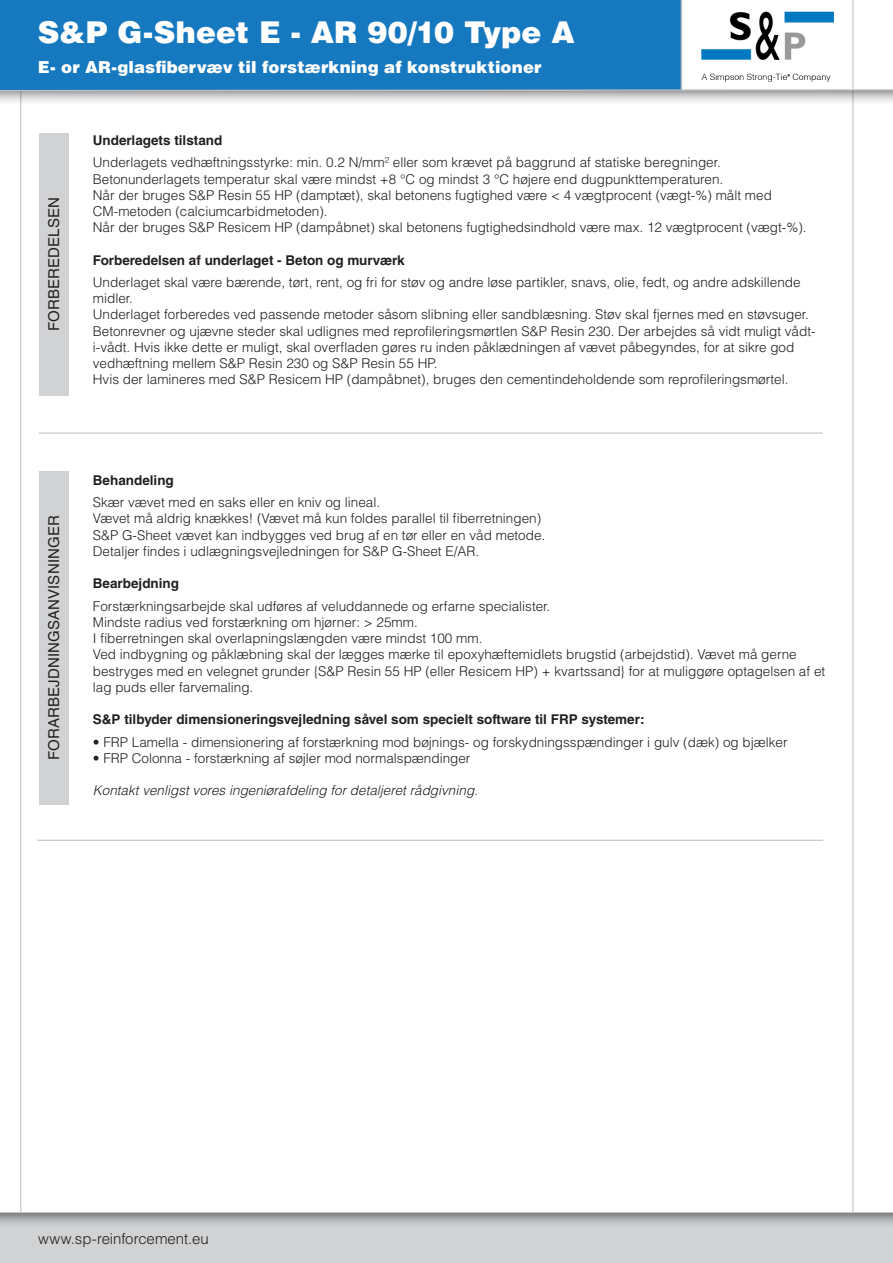
<style>
.page{position:relative;width:893px;height:1263px;background:#fff}
.page>*{position:absolute;margin:0;border:0;box-sizing:border-box;transform-origin:0 0}
.short_description{font:900 30px "Helvetica LT Std";color:#fff}
.short_description-2{font:900 16.5px "Helvetica LT Std";letter-spacing:.005em;color:#fff}
.t1{font:15px "Helvetica LT Std";letter-spacing:.01em;color:#231f20}
.t2{font:300 15px "Helvetica LT Std";letter-spacing:-.005em;color:#231f20}
.t3{font:300 13.5px/16.2px "Helvetica LT Std";color:#231f20}
.t4{font:700 13.5px "Helvetica LT Std";color:#231f20}
.t5{font:italic 300 13.5px "Helvetica LT Std";color:#231f20}
</style>
<div class="page">
<hr style="left:20px;top:0;width:1px;height:1263px;background:#bcbdc0">
<hr style="left:852px;top:0;width:1px;height:1263px;background:#bcbdc0">
<div style="left:0;top:1212px;width:893px;height:51px;background:#d1d2d4"></div>
<svg style="left:0;top:1213px;width:893px;height:11px"></svg>
<hr style="left:0;top:1212px;width:893px;height:1px;background:#bcbdc0">
<img style="left:701px;top:11px;width:133px;height:71px">
<div style="left:0;top:0;width:681px;height:91px;background:#1678bf"></div>
<hr style="left:681px;top:0;width:1px;height:91px;background:#bcbdc0">
<svg style="left:0;top:92px;width:893px;height:14px"></svg>
<svg style="left:0;top:88px;width:893px;height:4px"></svg>
<div style="left:39px;top:133px;width:30px;height:262px;background:#d1d2d4"></div>
<div style="left:39px;top:471px;width:30px;height:334px;background:#d1d2d4"></div>
<hr style="left:39px;top:433px;width:784px;height:1px;background:#bcbdc0">
<hr style="left:37px;top:840px;width:786px;height:1px;background:#bcbdc0">
<p class="short_description" style="left:38px;top:12px;width:538px">S&amp;P G-Sheet E - AR 90/10 Type A</p>
<p class="short_description-2" style="left:38px;top:56px;width:505px">E- or AR-glasfibervæv til forstærkning af konstruktioner</p>
<p class="t1" style="left:45px;top:331px;width:136px;rotate:-90deg">FORBEREDELSEN</p>
<p class="t4" style="left:93px;top:132px;width:131px">Underlagets tilstand</p>
<p class="t3" style="left:93px;top:154px;width:629px">Underlagets vedhæftningsstyrke: min. 0.2 N/mm² eller som krævet på baggrund af statiske beregninger.</p>
<p class="t3" style="left:93px;top:170px;width:632px">Betonunderlagets temperatur skal være mindst +8 °C og mindst 3 °C højere end dugpunkttemperaturen.</p>
<p class="t3" style="left:93px;top:187px;width:681px">Når der bruges S&amp;P Resin 55 HP (damptæt), skal betonens fugtighed være &lt; 4 vægtprocent (vægt-%) målt med</p>
<p class="t3" style="left:93px;top:203px;width:236px">CM-metoden (calciumcarbidmetoden).</p>
<p class="t3" style="left:93px;top:219px;width:715px">Når der bruges S&amp;P Resicem HP (dampåbnet) skal betonens fugtighedsindhold være max. 12 vægtprocent (vægt-%).</p>
<p class="t4" style="left:93px;top:252px;width:313px">Forberedelsen af underlaget - Beton og murværk</p>
<p class="t3" style="left:93px;top:274px;width:709px">Underlaget skal være bærende, tørt, rent, og fri for støv og andre løse partikler, snavs, olie, fedt, og andre adskillende midler.</p>
<p class="t3" style="left:93px;top:306px;width:717px">Underlaget forberedes ved passende metoder såsom slibning eller sandblæsning. Støv skal fjernes med en støvsuger.</p>
<p class="t3" style="left:93px;top:323px;width:724px">Betonrevner og ujævne steder skal udlignes med reprofileringsmørtlen S&amp;P Resin 230. Der arbejdes så vidt muligt vådt&shy;i-vådt. Hvis ikke dette er muligt, skal overfladen gøres ru inden påklædningen af vævet påbegyndes, for at sikre god vedhæftning mellem S&amp;P Resin 230 og S&amp;P Resin 55 HP.</p>
<p class="t3" style="left:93px;top:371px;width:697px">Hvis der lamineres med S&amp;P Resicem HP (dampåbnet), bruges den cementindeholdende som reprofileringsmørtel.</p>
<p class="t1" style="left:45px;top:760px;width:246px;rotate:-90deg">FORARBEJDNINGSANVISNINGER</p>
<p class="t4" style="left:93px;top:472px;width:83px">Behandeling</p>
<p class="t3" style="left:93px;top:494px;width:289px">Skær vævet med en saks eller en kniv og lineal.</p>
<p class="t3" style="left:93px;top:510px;width:450px">Vævet må aldrig knækkes! (Vævet må kun foldes parallel til fiberretningen)</p>
<p class="t3" style="left:93px;top:527px;width:454px">S&amp;P G-Sheet vævet kan indbygges ved brug af en tør eller en våd metode.</p>
<p class="t3" style="left:93px;top:543px;width:388px">Detaljer findes i udlægningsvejledningen for S&amp;P G-Sheet E/AR.</p>
<p class="t4" style="left:93px;top:575px;width:88px">Bearbejdning</p>
<p class="t3" style="left:93px;top:598px;width:459px">Forstærkningsarbejde skal udføres af veluddannede og erfarne specialister.</p>
<p class="t3" style="left:93px;top:614px;width:326px">Mindste radius ved forstærkning om hjørner: &gt; 25mm.</p>
<p class="t3" style="left:93px;top:630px;width:391px">I fiberretningen skal overlapningslængden være mindst 100 mm.</p>
<p class="t3" style="left:93px;top:646px;width:734px">Ved indbygning og påklæbning skal der lægges mærke til epoxyhæftemidlets brugstid (arbejdstid). Vævet må gerne bestryges med en velegnet grunder {S&amp;P Resin 55 HP (eller Resicem HP) + kvartssand} for at muliggøre optagelsen af et lag puds eller farvemaling.</p>
<p class="t4" style="left:93px;top:711px;width:553px">S&amp;P tilbyder dimensioneringsvejledning såvel som specielt software til FRP systemer:</p>
<p class="t3" style="left:93px;top:734px;width:696px">• FRP Lamella - dimensionering af forstærkning mod bøjnings- og forskydningsspændinger i gulv (dæk) og bjælker</p>
<p class="t3" style="left:93px;top:750px;width:379px">• FRP Colonna - forstærkning af søjler mod normalspændinger</p>
<p class="t5" style="left:93px;top:782px;width:387px">Kontakt venligst vores ingeniørafdeling for detaljeret rådgivning.</p>
<p class="t2" style="left:38px;top:1229px;width:172px">www.sp-reinforcement.eu</p>
</div>
